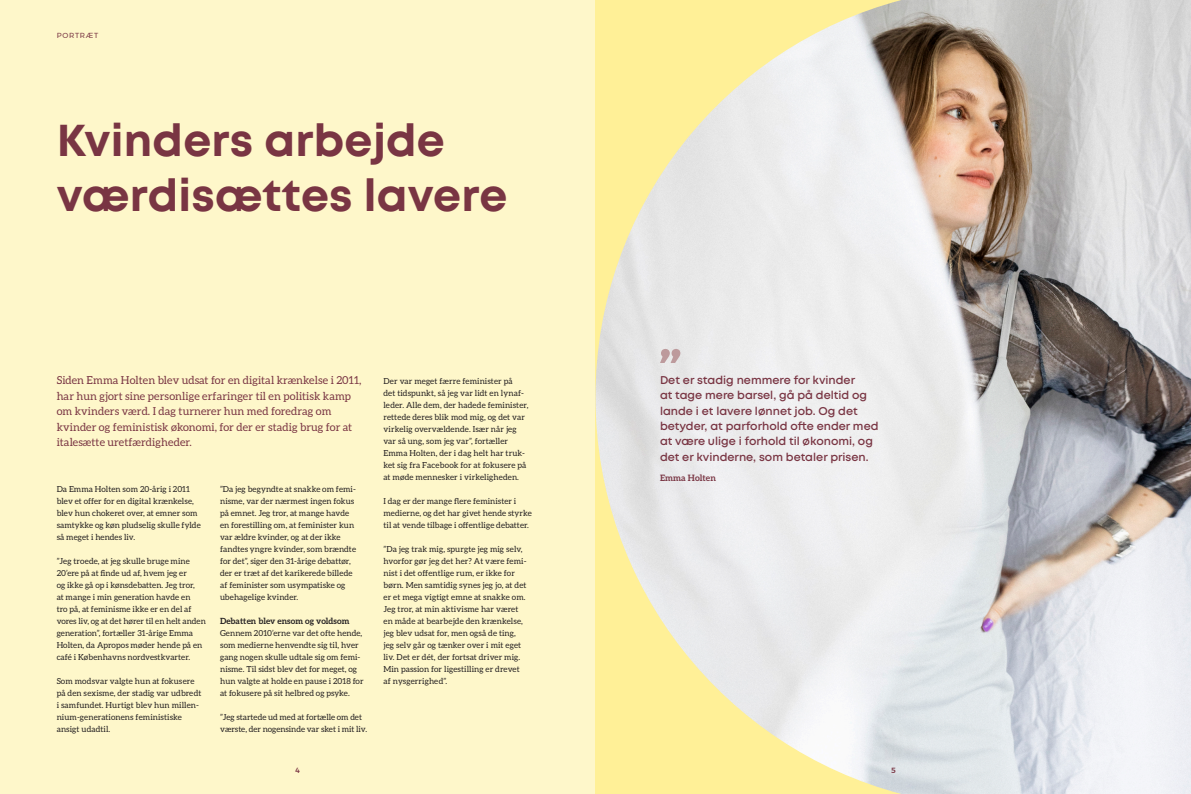
<style>
.page{position:relative;width:1191px;height:794px;background:#fff}
.page>*{position:absolute;margin:0;border:0;box-sizing:border-box;transform-origin:0 0}
.t1{font:700 44.6px/54.8px "Mont";letter-spacing:.005em;color:#793543}
.Citat_copy{font:600 11.3px/15.3px "Mont";color:#793543}
.Manchet{font:11px/15.5px "Aleo";letter-spacing:.005em;color:#793543}
.Brød{font:700 8.8px "Aleo";letter-spacing:.005em;color:#793543}
.Mellemrubrik{font:700 8.5px "Aleo";letter-spacing:.005em;color:#231f20}
.Brød-2{font:8.3px/12px "Aleo";letter-spacing:.005em;color:#231f20}
.t2{font:500 7.5px "Montserrat";color:#793543}
.Sidehoved{font:7.3px "Montserrat";letter-spacing:.1em;color:#793543}
</style>
<div class="page">
<div style="left:0;top:0;width:595px;height:794px;background:#fef7ca"></div>
<img style="left:595px;top:0;width:596px;height:794px">
<svg style="left:660px;top:349px;width:20px;height:14px"></svg>
<p class="Sidehoved" style="left:57px;top:30px;width:43px">PORTRÆT</p>
<p class="t1" style="left:57px;top:113px;width:452px">Kvinders arbejde værdisættes lavere</p>
<p class="Manchet" style="left:57px;top:372px;width:306px">Siden Emma Holten blev udsat for en digital krænkelse i 2011, har hun gjort sine personlige erfaringer til en politisk kamp om kvinders værd. I dag turnerer hun med foredrag om kvinder og feministisk økonomi, for der er stadig brug for at italesætte uretfærdigheder.</p>
<p class="Citat_copy" style="left:660px;top:372px;width:220px">Det er stadig nemmere for kvinder<br>at tage mere barsel, gå på deltid og lande i et lavere lønnet job. Og det betyder, at parforhold ofte ender med at være ulige i forhold til økonomi, og det er kvinderne, som betaler prisen.</p>
<p class="Brød" style="left:660px;top:472px;width:57px">Emma Holten</p>
<p class="Brød-2" style="left:383px;top:375px;width:146px">Der var meget færre feminister på<br>det tidspunkt, så jeg var lidt en lynaf&shy;leder. Alle dem, der hadede feminister, rettede deres blik mod mig, og det var virkelig overvældende. Især når jeg var så ung, som jeg var”, fortæller Emma Holten, der i dag helt har truk&shy;ket sig fra Facebook for at fokusere på at møde mennesker i virkeligheden.</p>
<p class="Brød-2" style="left:383px;top:495px;width:150px">I dag er der mange flere feminister i medierne, og det har givet hende styrke til at vende tilbage i offentlige debatter.</p>
<p class="Brød-2" style="left:383px;top:543px;width:145px">”Da jeg trak mig, spurgte jeg mig selv, hvorfor gør jeg det her? At være femi&shy;nist i det offentlige rum, er ikke for børn. Men samtidig synes jeg jo, at det er et mega vigtigt emne at snakke om.<br>Jeg tror, at min aktivisme har været en måde at bearbejde den krænkelse, jeg blev udsat for, men også de ting, jeg selv går og tænker over i mit eget liv. Det er dét, der fortsat driver mig.<br>Min passion for ligestilling er drevet af nysgerrighed”.</p>
<p class="Brød-2" style="left:220px;top:483px;width:137px">”Da jeg begyndte at snakke om femi&shy;nisme, var der nærmest ingen fokus på emnet. Jeg tror, at mange havde en forestilling om, at feminister kun var ældre kvinder, og at der ikke fandtes yngre kvinder, som brændte for det”, siger den 31-årige debattør, der er træt af det karikerede billede af feminister som usympatiske og ubehagelige kvinder.</p>
<p class="Mellemrubrik" style="left:220px;top:616px;width:131px">Debatten blev ensom og voldsom</p>
<p class="Brød-2" style="left:220px;top:627px;width:145px">Gennem 2010’erne var det ofte hende, som medierne henvendte sig til, hver gang nogen skulle udtale sig om femi&shy;nisme. Til sidst blev det for meget, og hun valgte at holde en pause i 2018 for at fokusere på sit helbred og psyke.</p>
<p class="Brød-2" style="left:220px;top:711px;width:148px">”Jeg startede ud med at fortælle om det værste, der nogensinde var sket i mit liv.</p>
<p class="Brød-2" style="left:57px;top:483px;width:146px">Da Emma Holten som 20-årig i 2011 blev et offer for en digital krænkelse, blev hun chokeret over, at emner som samtykke og køn pludselig skulle fylde så meget i hendes liv.</p>
<p class="Brød-2" style="left:57px;top:555px;width:151px">”Jeg troede, at jeg skulle bruge mine 20’ere på at finde ud af, hvem jeg er<br>og ikke gå op i kønsdebatten. Jeg tror,<br>at mange i min generation havde en<br>tro på, at feminisme ikke er en del af vores liv, og at det hører til en helt anden generation”, fortæller 31-årige Emma Holten, da Apropos møder hende på en café i Københavns nordvestkvarter.</p>
<p class="Brød-2" style="left:57px;top:675px;width:146px">Som modsvar valgte hun at fokusere på den sexisme, der stadig var udbredt i samfundet. Hurtigt blev hun millen&shy;nium-generationens feministiske ansigt udadtil.</p>
<p class="t2" style="left:296px;top:764px;width:6px">4</p>
<p class="t2" style="left:891px;top:764px;width:6px">5</p>
</div>
